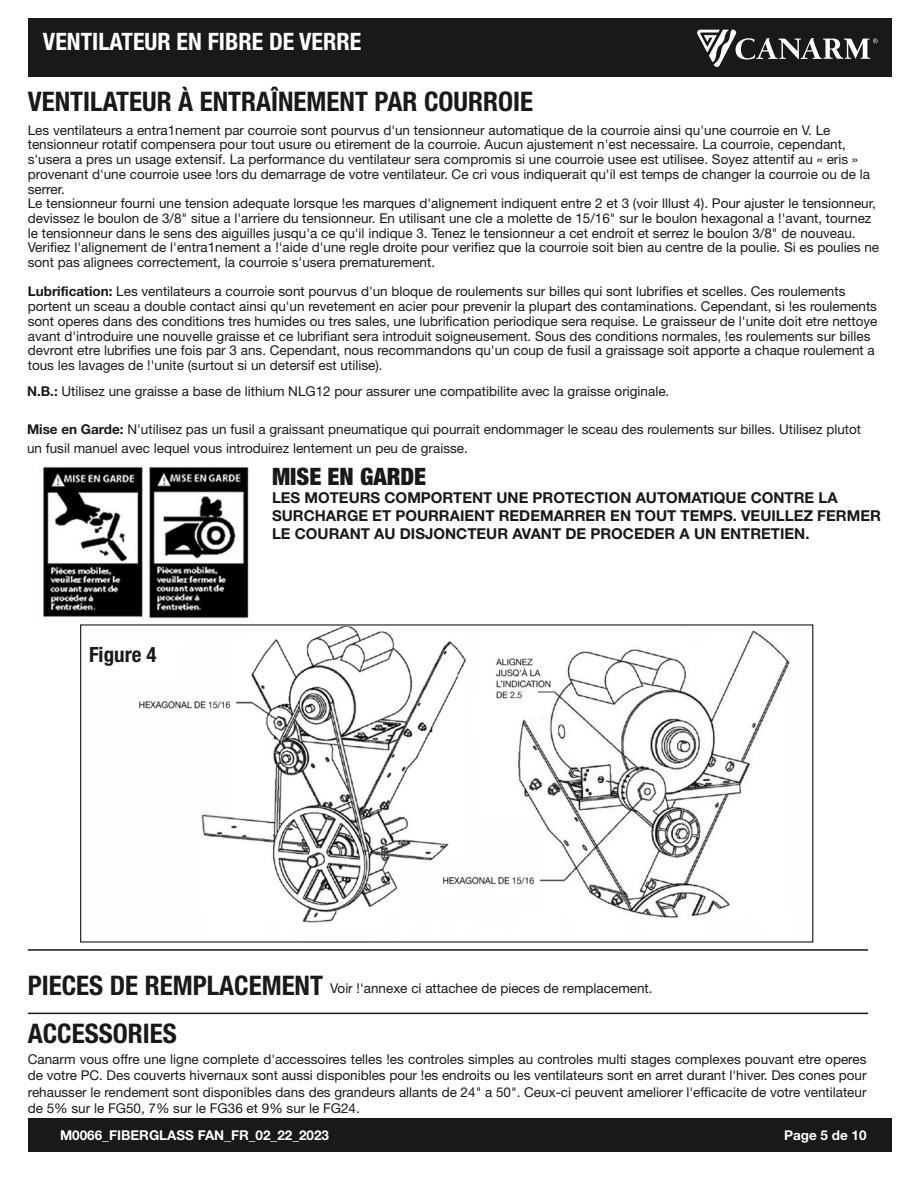
<style>
.page{position:relative;width:918px;height:1188px;background:#fff}
.page>*{position:absolute;margin:0;border:0;box-sizing:border-box;transform-origin:0 0}
.t1{font:700 condensed 27px "Helvetica Neue";color:#191919}
.t2{font:700 condensed 24px "Helvetica Neue";color:#fff}
.t3{font:900 condensed 24px "Helvetica Neue";color:#191919}
.t4{font:700 condensed 21px "Helvetica Neue";color:#191919}
.t5{font:700 15px/18px "Helvetica Neue";color:#191919}
.t6{font:13.5px/14.7px "Helvetica Neue";color:#191919}
.t7{font:700 13.5px "Helvetica Neue";color:#fff}
.s1{font-weight:700}
.s2{font-weight:700;font-stretch:condensed;font-size:27px}
</style>
<div class="page">
<div style="left:28px;top:18px;width:864px;height:59px;background:#191919"></div>
<div style="left:28px;top:1119px;width:864px;height:33px;background:#191919"></div>
<svg style="left:697px;top:30px;width:181px;height:37px"></svg>
<img style="left:43px;top:466px;width:206px;height:153px">
<hr style="left:28px;top:949px;width:840px;height:2px;background:#191919">
<img style="left:139px;top:626px;width:651px;height:310px">
<div style="left:89px;top:642px;width:92px;height:38px;background:#fff"></div>
<hr style="left:28px;top:1013px;width:840px;height:1px;background:#191919">
<h2 class="t2" style="left:43px;top:33px;width:320px">VENTILATEUR EN FIBRE DE VERRE</h2>
<h1 class="t1" style="left:28px;top:92px;width:507px">VENTILATEUR À ENTRAÎNEMENT PAR COURROIE</h1>
<p class="t6" style="left:28px;top:124px;width:853px">Les ventilateurs a entra1nement par courroie sont pourvus d'un tensionneur automatique de la courroie ainsi qu'une courroie en V. Le tensionneur rotatif compensera pour tout usure ou etirement de la courroie. Aucun ajustement n'est necessaire. La courroie, cependant, s'usera a pres un usage extensif. La performance du ventilateur sera compromis si une courroie usee est utilisee. Soyez attentif au « eris » provenant d'une courroie usee !ors du demarrage de votre ventilateur. Ce cri vous indiquerait qu'il est temps de changer la courroie ou de la serrer.<br>Le tensionneur fourni une tension adequate lorsque !es marques d'alignement indiquent entre 2 et 3 (voir lllust 4). Pour ajuster le tensionneur, devissez le boulon de 3/8" situe a l'arriere du tensionneur. En utilisant une cle a molette de 15/16" sur le boulon hexagonal a !'avant, tournez le tensionneur dans le sens des aiguilles jusqu'a ce qu'il indique 3. Tenez le tensionneur a cet endroit et serrez le boulon 3/8" de nouveau.<br>Verifiez l'alignement de l'entra1nement a !'aide d'une regle droite pour verifiez que la courroie soit bien au centre de la poulie. Si es poulies ne sont pas alignees correctement, la courroie s'usera prematurement.</p>
<p class="t6" style="left:28px;top:286px;width:851px"><span class="s1">Lubrification:</span> Les ventilateurs a courroie sont pourvus d'un bloque de roulements sur billes qui sont lubrifies et scelles. Ces roulements portent un sceau a double contact ainsi qu'un revetement en acier pour prevenir la plupart des contaminations. Cependant, si !es roulements sont operes dans des conditions tres humides ou tres sales, une lubrification periodique sera requise. Le graisseur de l'unite doit etre nettoye avant d'introduire une nouvelle graisse et ce lubrifiant sera introduit soigneusement. Sous des conditions normales, !es roulements sur billes devront etre lubrifies une fois par 3 ans. Cependant, nous recommandons qu'un coup de fusil a graissage soit apporte a chaque roulement a tous les lavages de !'unite (surtout si un detersif est utilise).</p>
<p class="t6" style="left:27px;top:385px;width:644px"><span class="s1">N.B.:</span> Utilisez une graisse a base de lithium NLG12 pour assurer une compatibilite avec la graisse originale.</p>
<p class="t6" style="left:27px;top:421px;width:836px;line-height:19px"><span class="s1">Mise en Garde:</span> N'utilisez pas un fusil a graissant pneumatique qui pourrait endommager le sceau des roulements sur billes. Utilisez plutot un fusil manuel avec lequel vous introduirez lentement un peu de graisse.</p>
<h2 class="t3" style="left:272px;top:463px;width:156px">MISE EN GARDE</h2>
<p class="t5" style="left:272px;top:490px;width:610px">LES MOTEURS COMPORTENT UNE PROTECTION AUTOMATIQUE CONTRE LA<br>SURCHARGE ET POURRAIENT REDEMARRER EN TOUT TEMPS. VEUILLEZ FERMER<br>LE COURANT AU DISJONCTEUR AVANT DE PROCEDER A UN ENTRETIEN.</p>
<h3 class="t4" style="left:89px;top:647px;width:69px">Figure 4</h3>
<p class="t6" style="left:28px;top:982px;width:626px"><span class="s2">PIECES DE REMPLACEMENT</span> Voir !'annexe ci attachee de pieces de remplacement.</p>
<h1 class="t1" style="left:28px;top:1024px;width:151px">ACCESSORIES</h1>
<p class="t6" style="left:28px;top:1052px;width:840px;line-height:16.5px;text-align:justify">Canarm vous offre une ligne complete d'accessoires telles !es controles simples au controles multi stages complexes pouvant etre operes de votre PC. Des couverts hivernaux sont aussi disponibles pour !es endroits ou les ventilateurs sont en arret durant l'hiver. Des cones pour rehausser le rendement sont disponibles dans des grandeurs allants de 24" a 50". Ceux-ci peuvent ameliorer l'efficacite de votre ventilateur de 5% sur le FG50, 7% sur le FG36 et 9% sur le FG24.</p>
<p class="t7" style="left:60px;top:1131px;width:271px">M0066_FIBERGLASS FAN_FR_02_22_2023</p>
<p class="t7" style="left:784px;top:1131px;width:84px">Page 5 de 10</p>
<p class="t7" style="left:59px;top:1139px;width:133px">ALX-M-FR-12_07_21</p>
</div>
